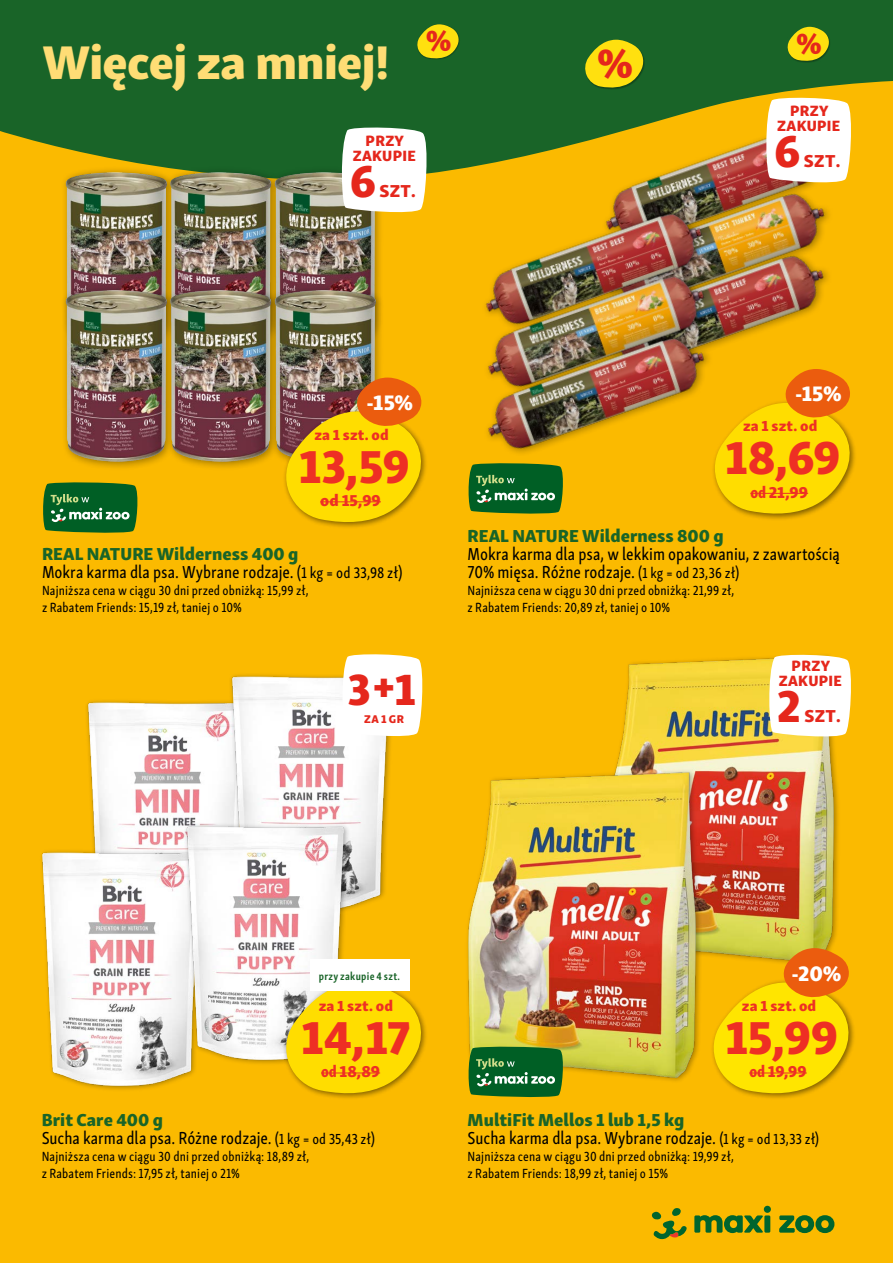
<style>
.page{position:relative;width:893px;height:1263px;background:#fff}
.page>*{position:absolute;margin:0;border:0;box-sizing:border-box;transform-origin:0 0}
.t1{font:48.6px "FNMZ Skolar Sans Latn Eb";letter-spacing:-.01em;color:#ffdd75}
.t2{font:47.55px "FNMZ Skolar Sans Latn Eb";letter-spacing:-.005em;color:#ee2f24}
.t3{font:46.05px "FNMZ Skolar Sans Latn Eb";color:#e5271c}
.t4{font:45px "FNMZ Skolar Sans Latn Eb";color:#e5271c}
.t5{font:21.6px "FNMZ Skolar Sans Latn Eb";color:#fff}
.t6{font:17.85px/18px "FNMZ Skolar Sans Latn Cp Me";color:#000}
.t7{font:17.85px "FNMZ Skolar Sans Latn Eb";color:#196428}
.t8{font:17.85px "FNMZ Skolar Sans Latn Eb";letter-spacing:.02em;color:#e5271c}
.t9{font:16.2px "FNMZ Skolar Sans Latn Eb";letter-spacing:.005em;color:#ee2f24}
.t10{font:15.3px/15px "FNMZ Skolar Sans Latn Eb";letter-spacing:.02em;color:#e5271c;text-align:center}
.t11{font:15px "FNMZ Skolar Sans Latn Eb";letter-spacing:.01em;color:#ee2f24}
.t12{font:13.65px/16.8px "FNMZ Skolar Sans Latn Cp Me";letter-spacing:.01em;color:#000}
.t13{font:11.55px "FNMZ Skolar Sans Latn Eb";color:#e5271c}
.t14{font:700 11.25px "FNMZ Skolar Sans Latn Cp";letter-spacing:.025em;color:#196428}
.s1{font-size:15.75px}
.s2{font-family:"FNMZ Skolar Sans Latn Cp Eb"}
.s3{font-size:15px}
</style>
<div class="page">
<div style="left:0;top:0;width:892px;height:1263px;background:#fbba00"></div>
<svg style="left:0;top:0;width:892px;height:174px;background:#2c6b24"></svg>
<div style="left:585px;top:40px;width:60px;height:50px;background:#196428"></div>
<div style="left:417px;top:24px;width:43px;height:36px;background:#196428"></div>
<svg style="left:651px;top:1208px;width:35px;height:31px"></svg>
<svg style="left:694px;top:1206px;width:140px;height:27px"></svg>
<img style="left:86px;top:700px;width:129px;height:145px">
<img style="left:215px;top:674px;width:176px;height:230px">
<img style="left:595px;top:120px;width:169px;height:62px">
<img style="left:613px;top:182px;width:216px;height:62px">
<img style="left:713px;top:244px;width:116px;height:102px">
<svg style="left:764px;top:96px;width:90px;height:89px;background:#faeed8"></svg>
<div style="left:711px;top:399px;width:145px;height:122px;background:#000;opacity:.5"></div>
<svg style="left:712px;top:369px;width:142px;height:147px"></svg>
<hr style="left:750px;top:493px;width:58px;height:1px;background:#ee2f24">
<svg style="left:468px;top:463px;width:95px;height:51px;background:#2a7435"></svg>
<img style="left:487px;top:327px;width:228px;height:133px">
<svg style="left:340px;top:654px;width:83px;height:85px;background:#fef9eb"></svg>
<img style="left:41px;top:845px;width:154px;height:245px">
<img style="left:169px;top:819px;width:195px;height:248px">
<img style="left:485px;top:202px;width:228px;height:134px">
<div style="left:282px;top:979px;width:146px;height:122px;background:#000;opacity:.5"></div>
<svg style="left:284px;top:983px;width:142px;height:113px;background:#f5d00e"></svg>
<hr style="left:321px;top:1073px;width:59px;height:1px;background:#ee2f24">
<div style="left:310px;top:960px;width:100px;height:31px;background:#fff"></div>
<div style="left:60px;top:166px;width:116px;height:187px;background:#000;opacity:.35"></div>
<img style="left:66px;top:172px;width:98px;height:112px">
<div style="left:164px;top:166px;width:116px;height:187px;background:#000;opacity:.35"></div>
<img style="left:170px;top:172px;width:99px;height:112px">
<div style="left:269px;top:166px;width:115px;height:187px;background:#000;opacity:.35"></div>
<img style="left:274px;top:172px;width:102px;height:112px">
<div style="left:60px;top:284px;width:116px;height:187px;background:#000;opacity:.35"></div>
<img style="left:66px;top:290px;width:98px;height:172px">
<div style="left:164px;top:284px;width:116px;height:187px;background:#000;opacity:.35"></div>
<img style="left:170px;top:290px;width:99px;height:172px">
<div style="left:269px;top:284px;width:115px;height:187px;background:#000;opacity:.35"></div>
<img style="left:274px;top:290px;width:102px;height:172px">
<div style="left:282px;top:407px;width:146px;height:122px;background:#000;opacity:.5"></div>
<svg style="left:284px;top:378px;width:142px;height:146px;background:#e1ac11"></svg>
<hr style="left:320px;top:501px;width:61px;height:1px;background:#ee2f24">
<svg style="left:339px;top:126px;width:90px;height:89px;background:#e8eadc"></svg>
<svg style="left:43px;top:482px;width:94px;height:51px;background:#287336"></svg>
<div style="left:603px;top:653px;width:237px;height:315px;background:#000;opacity:.35"></div>
<img style="left:606px;top:656px;width:228px;height:307px">
<div style="left:464px;top:768px;width:238px;height:316px;background:#000;opacity:.35"></div>
<img style="left:467px;top:771px;width:229px;height:308px">
<svg style="left:767px;top:653px;width:84px;height:86px;background:#fcf6e1"></svg>
<div style="left:709px;top:979px;width:146px;height:122px;background:#000;opacity:.5"></div>
<svg style="left:711px;top:948px;width:142px;height:148px"></svg>
<hr style="left:749px;top:1073px;width:57px;height:1px;background:#ee2f24">
<svg style="left:468px;top:1047px;width:95px;height:50px;background:#257337"></svg>
<svg style="left:787px;top:27px;width:43px;height:35px;background:#bebb15"></svg>
<svg style="left:584px;top:40px;width:61px;height:49px"></svg>
<svg style="left:416px;top:24px;width:44px;height:35px"></svg>
<h1 class="t1" style="left:43px;top:21px;width:348px">Więcej za mniej!</h1>
<p class="t10" style="left:353px;top:132px;width:65px">PRZY<br>ZAKUPIE</p>
<h3 class="t3" style="left:349px;top:142px;width:28px">6</h3>
<h3 class="t8" style="left:379px;top:176px;width:38px">SZT.</h3>
<p class="t10" style="left:777px;top:102px;width:65px">PRZY<br>ZAKUPIE</p>
<h3 class="t3" style="left:774px;top:112px;width:28px">6</h3>
<h3 class="t8" style="left:803px;top:146px;width:38px">SZT.</h3>
<h3 class="t5" style="left:366px;top:384px;width:48px">-15%</h3>
<p class="t11" style="left:314px;top:422px;width:76px">za 1 szt. od</p>
<h2 class="t2" style="left:299px;top:426px;width:113px">13,59</h2>
<p class="t9" style="left:320px;top:487px;width:62px">od 15,99</p>
<h3 class="t7" style="left:42px;top:539px;width:258px">REAL NATURE Wilderness 400 g</h3>
<h3 class="t6" style="left:42px;top:562px;width:362px">Mokra karma dla psa. Wybrane rodzaje. <span class="s1">(1 kg = od 33,98 zł)</span></h3>
<p class="t12" style="left:42px;top:581px;width:268px">Najniższa cena w ciągu 30 dni przed obniżką: 15,99 zł, z Rabatem Friends: 15,19 zł, taniej o 10%</p>
<h3 class="t4" style="left:347px;top:651px;width:70px">3+1</h3>
<p class="t13" style="left:364px;top:709px;width:41px">ZA 1 GR</p>
<h3 class="t5" style="left:795px;top:375px;width:48px">-15%</h3>
<p class="t11" style="left:743px;top:413px;width:76px">za 1 szt. od</p>
<h2 class="t2" style="left:725px;top:417px;width:117px">18,69</h2>
<p class="t9" style="left:750px;top:478px;width:59px"><span class="s2">od</span> 21,99</p>
<h3 class="t7" style="left:467px;top:521px;width:257px">REAL NATURE Wilderness 800 g</h3>
<h3 class="t6" style="left:467px;top:544px;width:374px">Mokra karma dla psa, w lekkim opakowaniu, z zawartością<br>70% mięsa. Różne rodzaje. <span class="s3">(1 kg = od 23,36 zł)</span></h3>
<p class="t12" style="left:467px;top:581px;width:268px">Najniższa cena w ciągu 30 dni przed obniżką: 21,99 zł, z Rabatem Friends: 20,89 zł, taniej o 10%</p>
<p class="t10" style="left:778px;top:657px;width:65px">PRZY<br>ZAKUPIE</p>
<h3 class="t3" style="left:776px;top:667px;width:26px">2</h3>
<h3 class="t8" style="left:804px;top:700px;width:38px">SZT.</h3>
<p class="t14" style="left:319px;top:967px;width:83px">przy zakupie 4 szt.</p>
<p class="t11" style="left:319px;top:993px;width:76px">za 1 szt. od</p>
<h2 class="t2" style="left:301px;top:997px;width:110px">14,17</h2>
<p class="t9" style="left:321px;top:1058px;width:61px"><span class="s2">od</span> 18,89</p>
<h3 class="t7" style="left:42px;top:1105px;width:123px">Brit Care 400 g</h3>
<h3 class="t6" style="left:42px;top:1128px;width:335px">Sucha karma dla psa. Różne rodzaje. <span class="s3">(1 kg = od 35,43 zł)</span></h3>
<p class="t12" style="left:42px;top:1147px;width:269px">Najniższa cena w ciągu 30 dni przed obniżką: 18,89 zł, z Rabatem Friends: 17,95 zł, taniej o 21%</p>
<h3 class="t5" style="left:791px;top:955px;width:51px">-20%</h3>
<p class="t11" style="left:742px;top:993px;width:76px">za 1 szt. od</p>
<h2 class="t2" style="left:725px;top:997px;width:114px">15,99</h2>
<p class="t9" style="left:749px;top:1058px;width:59px"><span class="s2">od</span> 19,99</p>
<h3 class="t7" style="left:467px;top:1104px;width:218px">MultiFit Mellos 1 lub 1,5 kg</h3>
<h3 class="t6" style="left:467px;top:1128px;width:353px">Sucha karma dla psa. Wybrane rodzaje. <span class="s3">(1 kg = od 13,33 zł)</span></h3>
<p class="t12" style="left:467px;top:1147px;width:268px">Najniższa cena w ciągu 30 dni przed obniżką: 19,99 zł, z Rabatem Friends: 18,99 zł, taniej o 15%</p>
</div>
